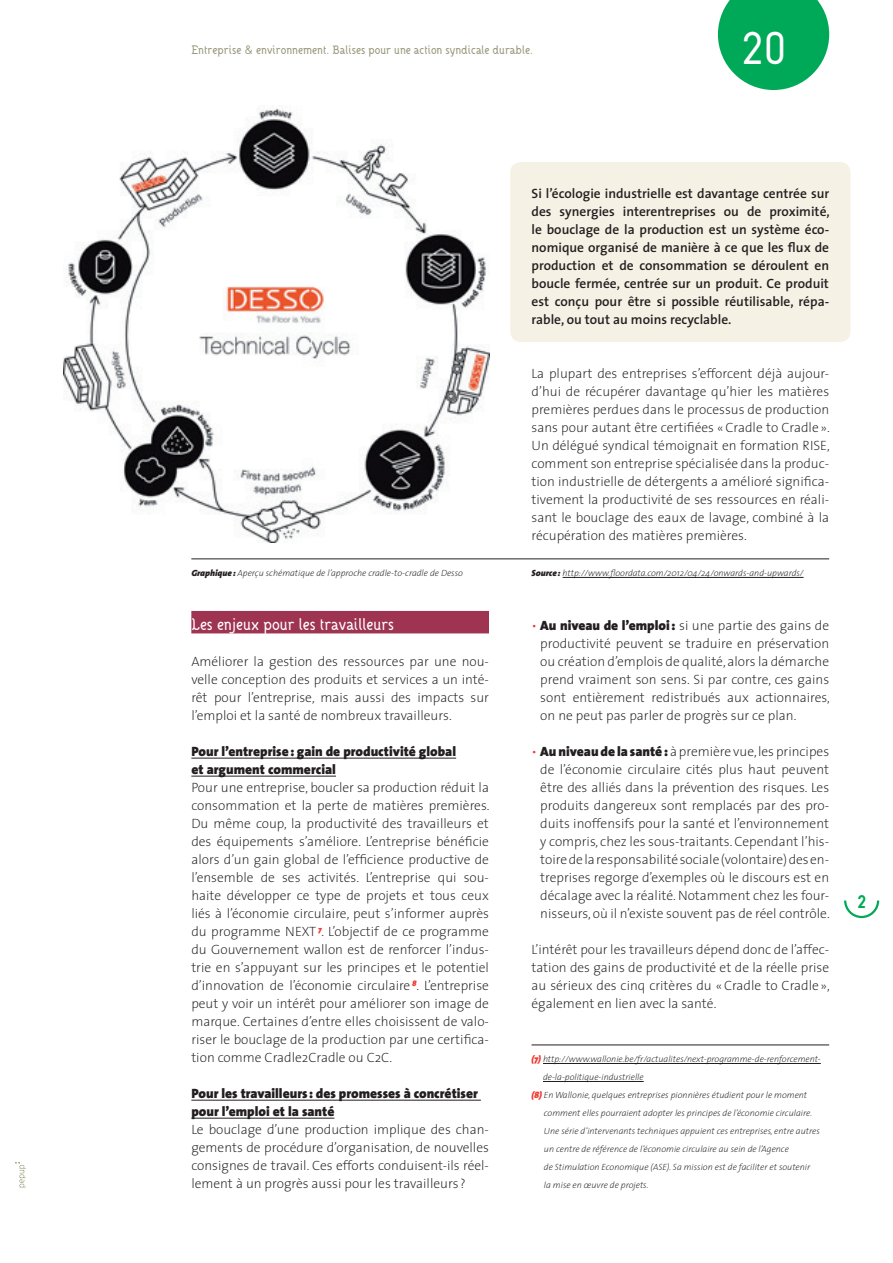
<style>
.page{position:relative;width:893px;height:1263px;background:#fff}
.page>*{position:absolute;margin:0;border:0;box-sizing:border-box;transform-origin:0 0}
.t1{font:500 45px "DANOISE";color:#fff}
.t2{font:700 18px "DANOISE";color:#00a957}
.t3{font:500 16.5px "DANOISE";color:#fff}
.t4{font:200 13.5px/18px "The Sans";color:#231f20;text-align:justify}
.t5{font:600 13.5px/18px "The Sans";color:#231f20;text-align:justify}
.t6{font:900 13.5px/18px "The Sans";color:#231f20}
.t7{font:500 12px "DANOISE";color:#98987c}
.t8{font:italic 200 9px/18px "The Sans";color:#231f20}
.s1{font-weight:900}
.s2{color:#ee3b32}
.s3{font-weight:900;color:#ee3b32}
</style>
<div class="page">
<svg style="left:844px;top:900px;width:36px;height:19px"></svg>
<svg style="left:15px;top:1162px;width:11px;height:25px"></svg>
<svg style="left:718px;top:0;width:111px;height:90px;background:#28b671"></svg>
<div style="left:510px;top:162px;width:340px;height:180px;background:#f5f1e4;border-radius:11px"></div>
<img style="left:64px;top:108px;width:425px;height:434px">
<div style="left:191px;top:611px;width:298px;height:22px;background:#9e3451"></div>
<hr style="left:191px;top:758px;width:265px;height:1px;background:#231f20">
<hr style="left:191px;top:776px;width:145px;height:1px;background:#231f20">
<hr style="left:191px;top:1100px;width:290px;height:1px;background:#231f20">
<hr style="left:191px;top:1118px;width:143px;height:1px;background:#231f20">
<hr style="left:191px;top:559px;width:638px;height:1px;background:#231f20">
<hr style="left:563px;top:577px;width:241px;height:1px;background:#231f20">
<hr style="left:531px;top:1045px;width:298px;height:1px;background:#231f20">
<hr style="left:543px;top:1063px;width:278px;height:1px;background:#231f20">
<hr style="left:543px;top:1081px;width:101px;height:1px;background:#231f20">
<p class="t7" style="left:191px;top:42px;width:343px">Entreprise &amp; environnement. Balises pour une action syndicale durable.</p>
<p class="t1" style="left:741px;top:19px;width:46px">20</p>
<p class="t5" style="left:531px;top:184px;width:300px">Si l’écologie industrielle est davantage centrée sur des synergies interentreprises ou de proximité, le bouclage de la production est un système éco&shy;nomique organisé de manière à ce que les flux de production et de consommation se déroulent en boucle fermée, centrée sur un produit. Ce produit est conçu pour être si possible réutilisable, répa&shy;rable, ou tout au moins recyclable.</p>
<p class="t4" style="left:531px;top:364px;width:300px">La plupart des entreprises s’efforcent déjà aujour&shy;d’hui de récupérer davantage qu’hier les matières premières perdues dans le processus de production sans pour autant être certifiées «Cradle to Cradle».<br>Un délégué syndical témoignait en formation RISE, comment son entreprise spécialisée dans la produc&shy;tion industrielle de détergents a amélioré significa&shy;tivement la productivité de ses ressources en réali&shy;sant le bouclage des eaux de lavage, combiné à la récupération des matières premières.</p>
<p class="t8" style="left:191px;top:564px;width:273px"><span class="s1">Graphique :</span> Aperçu schématique de l’approche cradle-to-cradle de Desso</p>
<p class="t8" style="left:531px;top:564px;width:274px"><span class="s1">Source :</span> http://www.floordata.com/2012/04/24/onwards-and-upwards/</p>
<p class="t3" style="left:191px;top:614px;width:204px">Les enjeux pour les travailleurs</p>
<p class="t4" style="left:191px;top:652px;width:299px">Améliorer la gestion des ressources par une nou&shy;velle conception des produits et services a un inté&shy;rêt pour l’entreprise, mais aussi des impacts sur l’emploi et la santé de nombreux travailleurs.</p>
<p class="t6" style="left:191px;top:742px;width:266px">Pour l’entreprise: gain de productivité global et argument commercial</p>
<p class="t4" style="left:191px;top:778px;width:300px">Pour une entreprise, boucler sa production réduit la consommation et la perte de matières premières.<br>Du même coup, la productivité des travailleurs et des équipements s’améliore. L’entreprise bénéficie alors d’un gain global de l’efficience productive de l’ensemble de ses activités. L’entreprise qui sou&shy;haite développer ce type de projets et tous ceux liés à l’économie circulaire, peut s’informer auprès du programme NEXT <sup>7</sup>. L’objectif de ce programme du Gouvernement wallon est de renforcer l’indus&shy;trie en s’appuyant sur les principes et le potentiel d’innovation de l’économie circulaire <sup>8</sup>. L’entreprise peut y voir un intérêt pour améliorer son image de marque. Certaines d’entre elles choisissent de valo&shy;riser le bouclage de la production par une certifica&shy;tion comme Cradle2Cradle ou C2C.</p>
<p class="t6" style="left:191px;top:1084px;width:288px">Pour les travailleurs : des promesses à concrétiser pour l’emploi et la santé</p>
<p class="t4" style="left:191px;top:1120px;width:299px">Le bouclage d’une production implique des chan&shy;gements de procédure d’organisation, de nouvelles consignes de travail. Ces efforts conduisent-ils réel&shy;lement à un progrès aussi pour les travailleurs ?</p>
<p class="t4" style="left:540px;top:616px;width:291px;text-indent:-9px"><span class="s2">•</span> <span class="s1">Au niveau de l’emploi:</span> si une partie des gains de productivité peuvent se traduire en préservation ou création d’emplois de qualité, alors la démarche prend vraiment son sens. Si par contre, ces gains sont entièrement redistribués aux actionnaires, on ne peut pas parler de progrès sur ce plan.</p>
<p class="t4" style="left:540px;top:742px;width:291px;text-indent:-9px"><span class="s2">•</span> <span class="s1">Au niveau de la santé:</span> à première vue, les principes de l’économie circulaire cités plus haut peuvent être des alliés dans la prévention des risques. Les produits dangereux sont remplacés par des pro&shy;duits inoffensifs pour la santé et l’environnement y compris, chez les sous-traitants. Cependant l’his&shy;toire de la responsabilité sociale (volontaire) des en&shy;treprises regorge d’exemples où le discours est en décalage avec la réalité. Notamment chez les four&shy;nisseurs, où il n’existe souvent pas de réel contrôle.</p>
<p class="t4" style="left:531px;top:940px;width:300px">L’intérêt pour les travailleurs dépend donc de l’affec&shy;tation des gains de productivité et de la réelle prise au sérieux des cinq critères du «Cradle to Cradle», également en lien avec la santé.</p>
<p class="t8" style="left:543px;top:1050px;width:279px;text-indent:-11px"><span class="s3">(7)</span> http://www.wallonie.be/fr/actualites/next-programme-de-renforcement&shy;de-la-politique-industrielle</p>
<p class="t8" style="left:544px;top:1086px;width:277px;text-indent:-12px"><span class="s3">(8)</span> En Wallonie, quelques entreprises pionnières étudient pour le moment comment elles pourraient adopter les principes de l’économie circulaire.<br>Une série d’intervenants techniques appuient ces entreprises, entre autres un centre de référence de l’économie circulaire au sein de l’Agence<br>de Stimulation Economique (ASE). Sa mission est de faciliter et soutenir<br>la mise en œuvre de projets.</p>
<p class="t2" style="left:857px;top:890px;width:10px">2</p>
</div>
